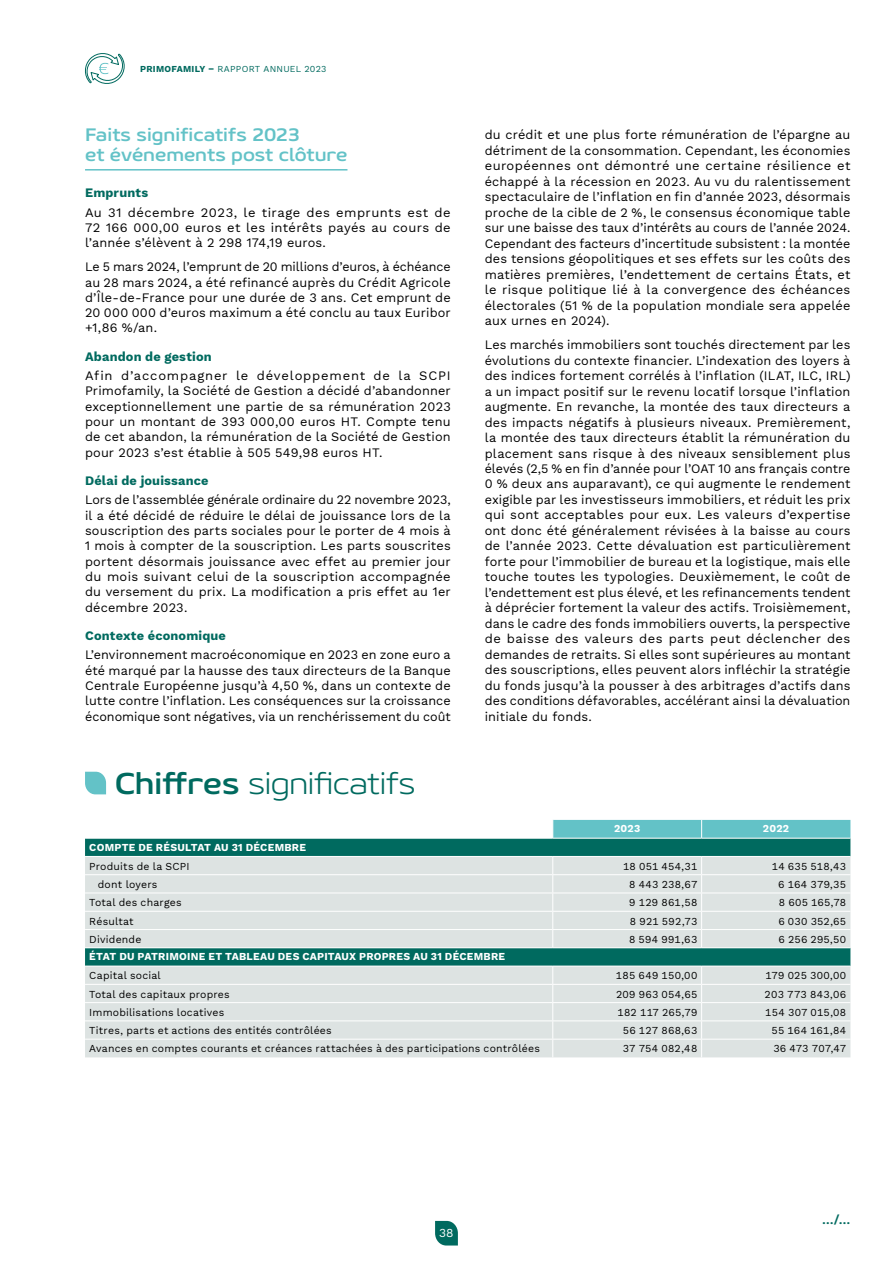
<style>
.page{position:relative;width:893px;height:1263px;background:#fff}
.page>*{position:absolute;margin:0;border:0;box-sizing:border-box;transform-origin:0 0}
.t1{font:300 30px "Geon Expanded";letter-spacing:-.015em;color:#006a5f}
.t2{font:700 18px/19.8px "Geon Expanded";letter-spacing:-.005em;color:#63c2c7}
.t3{font:12.75px/15.5px "Work Sans";letter-spacing:.01em;color:#000;text-align:justify}
.t4{font:700 12.75px "Work Sans";letter-spacing:.015em;color:#006a5f}
.t5{font:600 12.75px "Work Sans";color:#006a5f}
.t6{font:12px "Work Sans";color:#fff}
.t7{font:10.5px "Work Sans";letter-spacing:.02em;color:#000}
.t8{font:700 10.5px "Work Sans";letter-spacing:.025em;color:#fff}
.t9{font:9px "Work Sans";letter-spacing:.03em;color:#006a5f}
.s1{font-weight:700}
</style>
<div class="page">
<svg style="left:435px;top:1221px;width:23px;height:24px"></svg>
<hr style="left:85px;top:169px;width:262px;height:2px;background:#63c2c7">
<svg style="left:85px;top:772px;width:21px;height:22px"></svg>
<div style="left:85px;top:839px;width:765px;height:17px;background:#006a5f"></div>
<svg style="left:85px;top:857px;width:765px;height:200px;background:#c9d8d6"></svg>
<div style="left:552px;top:820px;width:298px;height:18px;background:#63c2c7"></div>
<hr style="left:85px;top:874px;width:468px;height:1px;background:#fff">
<hr style="left:553px;top:874px;width:149px;height:1px;background:#fff">
<hr style="left:702px;top:874px;width:148px;height:1px;background:#fff">
<hr style="left:85px;top:893px;width:468px;height:1px;background:#fff">
<hr style="left:553px;top:893px;width:149px;height:1px;background:#fff">
<hr style="left:702px;top:893px;width:148px;height:1px;background:#fff">
<hr style="left:85px;top:911px;width:468px;height:1px;background:#fff">
<hr style="left:553px;top:911px;width:149px;height:1px;background:#fff">
<hr style="left:702px;top:911px;width:148px;height:1px;background:#fff">
<hr style="left:85px;top:929px;width:468px;height:1px;background:#fff">
<hr style="left:553px;top:929px;width:149px;height:1px;background:#fff">
<svg style="left:552px;top:857px;width:1px;height:90px"></svg>
<hr style="left:702px;top:929px;width:148px;height:1px;background:#fff">
<svg style="left:701px;top:857px;width:1px;height:90px"></svg>
<hr style="left:85px;top:984px;width:468px;height:1px;background:#fff">
<hr style="left:553px;top:984px;width:149px;height:1px;background:#fff">
<hr style="left:702px;top:984px;width:148px;height:1px;background:#fff">
<hr style="left:85px;top:1002px;width:468px;height:1px;background:#fff">
<hr style="left:553px;top:1002px;width:149px;height:1px;background:#fff">
<hr style="left:702px;top:1002px;width:148px;height:1px;background:#fff">
<hr style="left:85px;top:1020px;width:468px;height:1px;background:#fff">
<hr style="left:553px;top:1020px;width:149px;height:1px;background:#fff">
<hr style="left:702px;top:1020px;width:148px;height:1px;background:#fff">
<hr style="left:85px;top:1039px;width:468px;height:1px;background:#fff">
<hr style="left:553px;top:1039px;width:149px;height:1px;background:#fff">
<svg style="left:552px;top:967px;width:1px;height:90px"></svg>
<hr style="left:702px;top:1039px;width:148px;height:1px;background:#fff">
<svg style="left:701px;top:967px;width:1px;height:90px"></svg>
<hr style="left:85px;top:947px;width:468px;height:1px;background:#fff">
<hr style="left:553px;top:947px;width:149px;height:1px;background:#fff">
<hr style="left:702px;top:947px;width:148px;height:1px;background:#fff">
<hr style="left:85px;top:966px;width:468px;height:1px;background:#fff">
<hr style="left:553px;top:966px;width:149px;height:1px;background:#fff">
<hr style="left:702px;top:966px;width:148px;height:1px;background:#fff">
<svg style="left:84px;top:53px;width:41px;height:31px"></svg>
<p class="t9" style="left:140px;top:62px;width:188px"><span class="s1">PRIMOFAMILY –</span> RAPPORT ANNUEL 2023</p>
<h2 class="t2" style="left:85px;top:124px;width:264px">Faits significatifs 2023<br>et événements post clôture</h2>
<p class="t4" style="left:85px;top:183px;width:65px">Emprunts</p>
<p class="t3" style="left:85px;top:204px;width:367px">Au 31 décembre 2023, le tirage des emprunts est de 72 166 000,00 euros et les intérêts payés au cours de l’année s’élèvent à 2 298 174,19 euros.</p>
<p class="t3" style="left:85px;top:259px;width:367px">Le 5 mars 2024, l’emprunt de 20 millions d’euros, à échéance au 28 mars 2024, a été refinancé auprès du Crédit Agricole d’Île-de-France pour une durée de 3 ans. Cet emprunt de 20 000 000 d’euros maximum a été conclu au taux Euribor +1,86 %/an.</p>
<p class="t4" style="left:85px;top:346px;width:128px">Abandon de gestion</p>
<p class="t3" style="left:85px;top:368px;width:367px">Afin d’accompagner le développement de la SCPI Primofamily, la Société de Gestion a décidé d’abandonner exceptionnellement une partie de sa rémunération 2023 pour un montant de 393 000,00 euros HT. Compte tenu de cet abandon, la rémunération de la Société de Gestion pour 2023 s’est établie à 505 549,98 euros HT.</p>
<p class="t4" style="left:85px;top:471px;width:125px">Délai de jouissance</p>
<p class="t3" style="left:85px;top:492px;width:367px">Lors de l’assemblée générale ordinaire du 22 novembre 2023, il a été décidé de réduire le délai de jouissance lors de la souscription des parts sociales pour le porter de 4 mois à 1 mois à compter de la souscription. Les parts souscrites portent désormais jouissance avec effet au premier jour du mois suivant celui de la souscription accompagnée du versement du prix. La modification a pris effet au 1er décembre 2023.</p>
<p class="t4" style="left:85px;top:626px;width:142px">Contexte économique</p>
<p class="t3" style="left:85px;top:647px;width:367px">L’environnement macroéconomique en 2023 en zone euro a été marqué par la hausse des taux directeurs de la Banque Centrale Européenne jusqu’à 4,50 %, dans un contexte de lutte contre l’inflation. Les conséquences sur la croissance économique sont négatives, via un renchérissement du coût</p>
<h1 class="t1" style="left:115px;top:764px;width:302px"><span class="s1">Chiffres</span> significatifs</h1>
<p class="t3" style="left:485px;top:127px;width:367px">du crédit et une plus forte rémunération de l’épargne au détriment de la consommation. Cependant, les économies européennes ont démontré une certaine résilience et échappé à la récession en 2023. Au vu du ralentissement spectaculaire de l’inflation en fin d’année 2023, désormais proche de la cible de 2 %, le consensus économique table sur une baisse des taux d’intérêts au cours de l’année 2024.<br>Cependant des facteurs d’incertitude subsistent : la montée des tensions géopolitiques et ses effets sur les coûts des matières premières, l’endettement de certains États, et le risque politique lié à la convergence des échéances électorales (51 % de la population mondiale sera appelée aux urnes en 2024).</p>
<p class="t3" style="left:485px;top:337px;width:367px">Les marchés immobiliers sont touchés directement par les évolutions du contexte financier. L’indexation des loyers à des indices fortement corrélés à l’inflation (ILAT, ILC, IRL) a un impact positif sur le revenu locatif lorsque l’inflation augmente. En revanche, la montée des taux directeurs a des impacts négatifs à plusieurs niveaux. Premièrement, la montée des taux directeurs établit la rémunération du placement sans risque à des niveaux sensiblement plus élevés (2,5 % en fin d’année pour l’OAT 10 ans français contre 0 % deux ans auparavant), ce qui augmente le rendement exigible par les investisseurs immobiliers, et réduit les prix qui sont acceptables pour eux. Les valeurs d’expertise ont donc été généralement révisées à la baisse au cours de l’année 2023. Cette dévaluation est particulièrement forte pour l’immobilier de bureau et la logistique, mais elle touche toutes les typologies. Deuxièmement, le coût de l’endettement est plus élevé, et les refinancements tendent à déprécier fortement la valeur des actifs. Troisièmement, dans le cadre des fonds immobiliers ouverts, la perspective de baisse des valeurs des parts peut déclencher des demandes de retraits. Si elles sont supérieures au montant des souscriptions, elles peuvent alors infléchir la stratégie du fonds jusqu’à la pousser à des arbitrages d’actifs dans des conditions défavorables, accélérant ainsi la dévaluation initiale du fonds.</p>
<p class="t8" style="left:614px;top:821px;width:28px">2023</p>
<p class="t8" style="left:763px;top:821px;width:28px">2022</p>
<p class="t8" style="left:89px;top:839px;width:218px">COMPTE DE RÉSULTAT AU 31 DÉCEMBRE</p>
<p class="t7" style="left:89px;top:858px;width:102px">Produits de la SCPI</p>
<p class="t7" style="left:623px;top:858px;width:76px">18 051 454,31</p>
<p class="t7" style="left:772px;top:858px;width:76px">14 635 518,43</p>
<p class="t7" style="left:98px;top:876px;width:61px">dont loyers</p>
<p class="t7" style="left:629px;top:876px;width:70px">8 443 238,67</p>
<p class="t7" style="left:778px;top:876px;width:69px">6 164 379,35</p>
<p class="t7" style="left:89px;top:895px;width:94px">Total des charges</p>
<p class="t7" style="left:629px;top:895px;width:70px">9 129 861,58</p>
<p class="t7" style="left:779px;top:895px;width:69px">8 605 165,78</p>
<p class="t7" style="left:89px;top:913px;width:46px">Résultat</p>
<p class="t7" style="left:630px;top:913px;width:69px">8 921 592,73</p>
<p class="t7" style="left:778px;top:913px;width:69px">6 030 352,65</p>
<p class="t7" style="left:89px;top:931px;width:54px">Dividende</p>
<p class="t7" style="left:629px;top:931px;width:70px">8 594 991,63</p>
<p class="t7" style="left:778px;top:931px;width:69px">6 256 295,50</p>
<p class="t8" style="left:89px;top:949px;width:417px">ÉTAT DU PATRIMOINE ET TABLEAU DES CAPITAUX PROPRES AU 31 DÉCEMBRE</p>
<p class="t7" style="left:89px;top:968px;width:73px">Capital social</p>
<p class="t7" style="left:616px;top:968px;width:83px">185 649 150,00</p>
<p class="t7" style="left:766px;top:968px;width:82px">179 025 300,00</p>
<p class="t7" style="left:89px;top:986px;width:142px">Total des capitaux propres</p>
<p class="t7" style="left:616px;top:986px;width:83px">209 963 054,65</p>
<p class="t7" style="left:765px;top:986px;width:83px">203 773 843,06</p>
<p class="t7" style="left:89px;top:1004px;width:137px">Immobilisations locatives</p>
<p class="t7" style="left:618px;top:1004px;width:81px">182 117 265,79</p>
<p class="t7" style="left:765px;top:1004px;width:82px">154 307 015,08</p>
<p class="t7" style="left:89px;top:1022px;width:244px">Titres, parts et actions des entités contrôlées</p>
<p class="t7" style="left:623px;top:1022px;width:76px">56 127 868,63</p>
<p class="t7" style="left:771px;top:1022px;width:76px">55 164 161,84</p>
<p class="t7" style="left:89px;top:1041px;width:452px">Avances en comptes courants et créances rattachées à des participations contrôlées</p>
<p class="t7" style="left:623px;top:1041px;width:76px">37 754 082,48</p>
<p class="t7" style="left:773px;top:1041px;width:74px">36 473 707,47</p>
<p class="t6" style="left:439px;top:1224px;width:16px">38</p>
<p class="t5" style="left:822px;top:1210px;width:30px">…/…</p>
</div>
